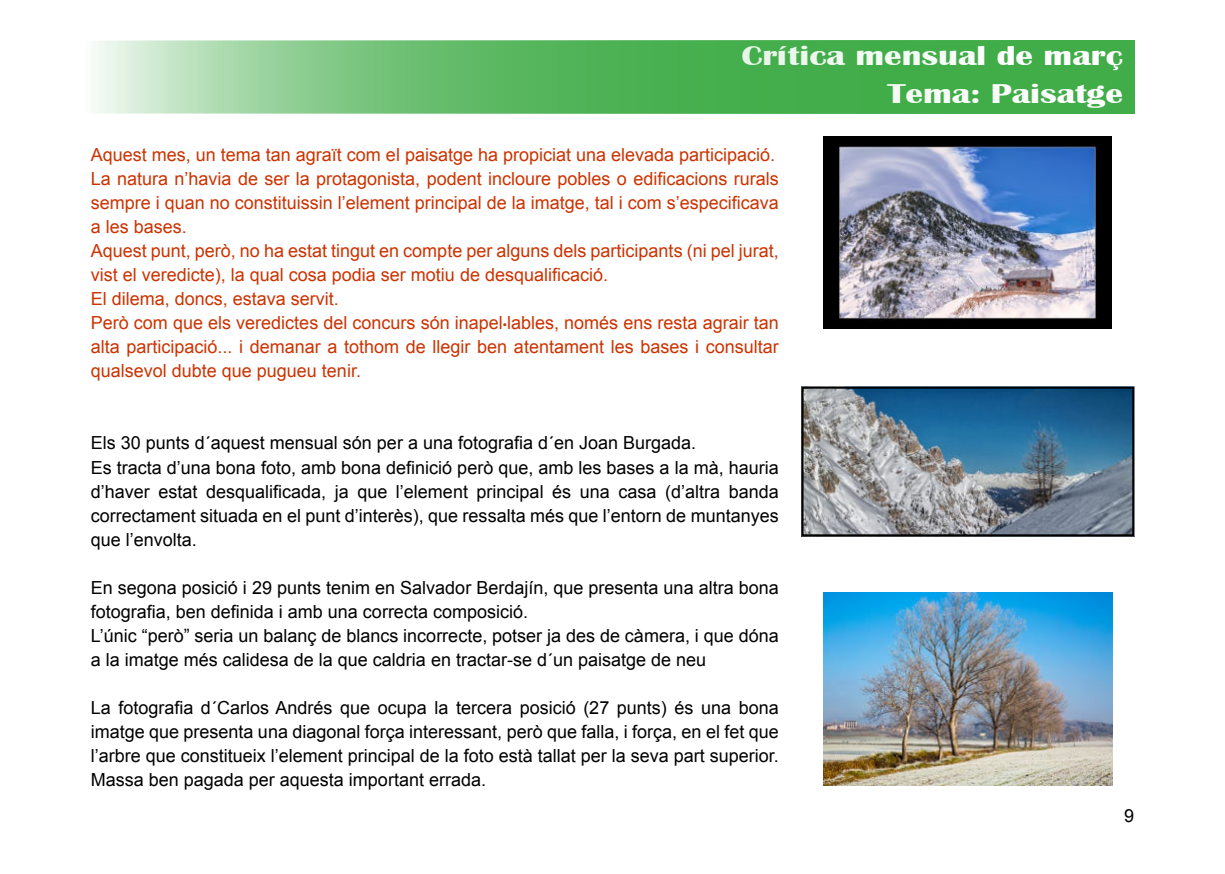
<style>
.page{position:relative;width:1225px;height:874px;background:#fff}
.page>*{position:absolute;margin:0;border:0;box-sizing:border-box;transform-origin:0 0}
.t1{font:700 28px/38px "Britannic";color:#fff;text-align:right;scale:1.25 1}
.t2{font:18px/24px "Arial";color:#000}
.t3{font:18px/24px "Arial";color:#c30}
.s1{font-size:12px}
</style>
<div class="page">
<svg style="left:95px;top:40px;width:1039px;height:72px;background:#65bc6c"></svg>
<img style="left:824px;top:136px;width:288px;height:192px">
<img style="left:804px;top:389px;width:327px;height:144px">
<div style="left:801px;top:386px;width:333px;height:150px;border:2px solid #000"></div>
<img style="left:823px;top:592px;width:289px;height:193px">
<h1 class="t1" style="left:741px;top:39px;width:307px">Crítica mensual de març<br>Tema: Paisatge</h1>
<p class="t3" style="left:91px;top:144px;width:689px">Aquest mes, un tema tan agraït com el paisatge ha propiciat una elevada participació.<br>La natura n’havia de ser la protagonista, podent incloure pobles o edificacions rurals sempre i quan no constituissin l’element principal de la imatge, tal i com s’especificava a les bases.<br>Aquest punt, però, no ha estat tingut en compte per alguns dels participants (ni pel jurat, vist el veredicte), la qual cosa podia ser motiu de desqualificació.<br>El dilema, doncs, estava servit.<br>Però com que els veredictes del concurs són inapel<span class="s1">•</span>lables, només ens resta agrair tan alta participació... i demanar a tothom de llegir ben atentament les bases i consultar qualsevol dubte que pugueu tenir.</p>
<p class="t2" style="left:91px;top:431px;width:689px">Els 30 punts d´aquest mensual són per a una fotografia d´en Joan Burgada.<br>Es tracta d’una bona foto, amb bona definició però que, amb les bases a la mà, hauria d’haver estat desqualificada, ja que l’element principal és una casa (d’altra banda correctament situada en el punt d’interès), que ressalta més que l’entorn de muntanyes que l’envolta.</p>
<p class="t2" style="left:91px;top:575px;width:689px">En segona posició i 29 punts tenim en Salvador Berdajín, que presenta una altra bona fotografia, ben definida i amb una correcta composició.<br>L’únic “però” seria un balanç de blancs incorrecte, potser ja des de càmera, i que dóna a la imatge més calidesa de la que caldria en tractar-se d´un paisatge de neu</p>
<p class="t2" style="left:91px;top:695px;width:689px;text-align:justify">La fotografia d´Carlos Andrés que ocupa la tercera posició (27 punts) és una bona imatge que presenta una diagonal força interessant, però que falla, i força, en el fet que l’arbre que constitueix l’element principal de la foto està tallat per la seva part superior.<br>Massa ben pagada per aquesta important errada.</p>
<p class="t2" style="left:1124px;top:804px;width:12px">9</p>
</div>
